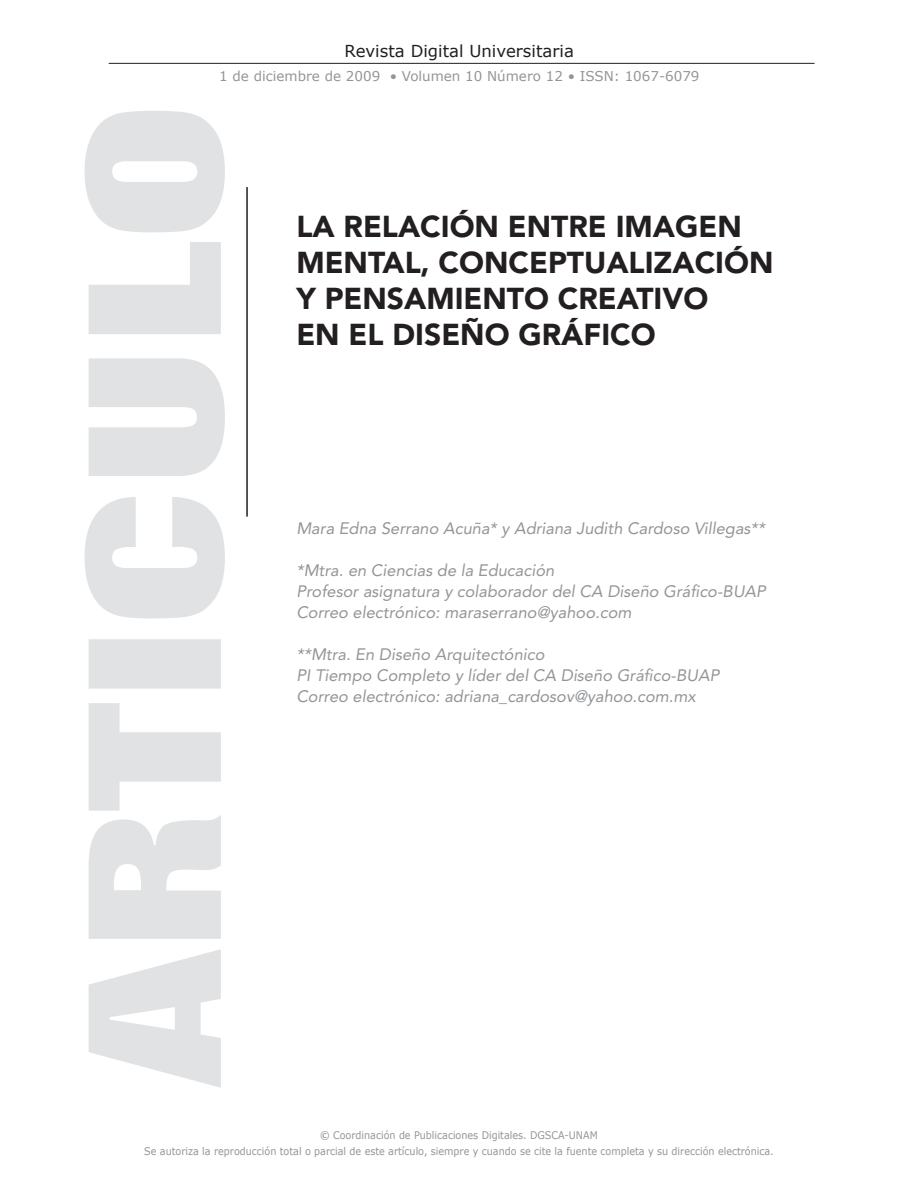
<style>
.page{position:relative;width:918px;height:1188px;background:#fff}
.page>*{position:absolute;margin:0;border:0;box-sizing:border-box;transform-origin:0 0}
.caratula_titulo{font:900 30px/36px "Avenir";color:#231f20}
.caratula_autor{font:italic 16.5px "Avenir";color:#939598}
.encabezados_bold{font:16.5px "Verdana";color:#231f20}
.encabezados_light{font:13.5px "Verdana";color:#939598}
.legales{font:10.5px "Verdana";color:#939598;scale:.92 1}
.s1{color:#808285}
</style>
<div class="page">
<hr style="left:109px;top:63px;width:706px;height:1px;background:#231f20">
<svg style="left:85px;top:111px;width:140px;height:977px;fill:#e1e2e4"></svg>
<hr style="left:246px;top:187px;width:2px;height:330px;background:#231f20">
<p class="encabezados_bold" style="left:345px;top:40px;width:231px">Revista Digital Universitaria</p>
<p class="encabezados_light" style="left:219px;top:67px;width:482px">1 de diciembre de 2009 • Volumen 10 Número 12 • ISSN: 1067-6079</p>
<p class="caratula_titulo" style="left:296px;top:208px;width:479px">LA RELACIÓN ENTRE IMAGEN<br>MENTAL, CONCEPTUALIZACIÓN</p>
<p class="caratula_titulo" style="left:296px;top:280px;width:414px">Y PENSAMIENTO CREATIVO</p>
<p class="caratula_titulo" style="left:296px;top:316px;width:361px">EN EL DISEÑO GRÁFICO</p>
<p class="caratula_autor" style="left:296px;top:519px;width:470px">Mara Edna Serrano Acuña* y Adriana Judith Cardoso Villegas**</p>
<p class="caratula_autor" style="left:296px;top:561px;width:259px">*Mtra. en Ciencias de la Educación</p>
<p class="caratula_autor" style="left:296px;top:582px;width:471px">Profesor asignatura y colaborador del CA Diseño Gráfico-BUAP</p>
<p class="caratula_autor" style="left:296px;top:603px;width:337px">Correo electrónico: maraserrano@yahoo.com</p>
<p class="caratula_autor" style="left:296px;top:645px;width:250px">**Mtra. En Diseño Arquitectónico</p>
<p class="caratula_autor" style="left:296px;top:666px;width:425px">PI Tiempo Completo y líder del CA Diseño Gráfico-BUAP</p>
<p class="caratula_autor" style="left:296px;top:687px;width:401px">Correo electrónico: adriana_cardosov@yahoo.com.mx</p>
<p class="legales" style="left:320px;top:1129px;width:303px"><span class="s1">©</span> Coordinación de Publicaciones Digitales. DGSCA-UNAM</p>
<p class="legales" style="left:144px;top:1145px;width:686px">Se autoriza la reproducción total o parcial de este artículo, siempre y cuando se cite la fuente completa y su dirección electrónica.</p>
</div>
